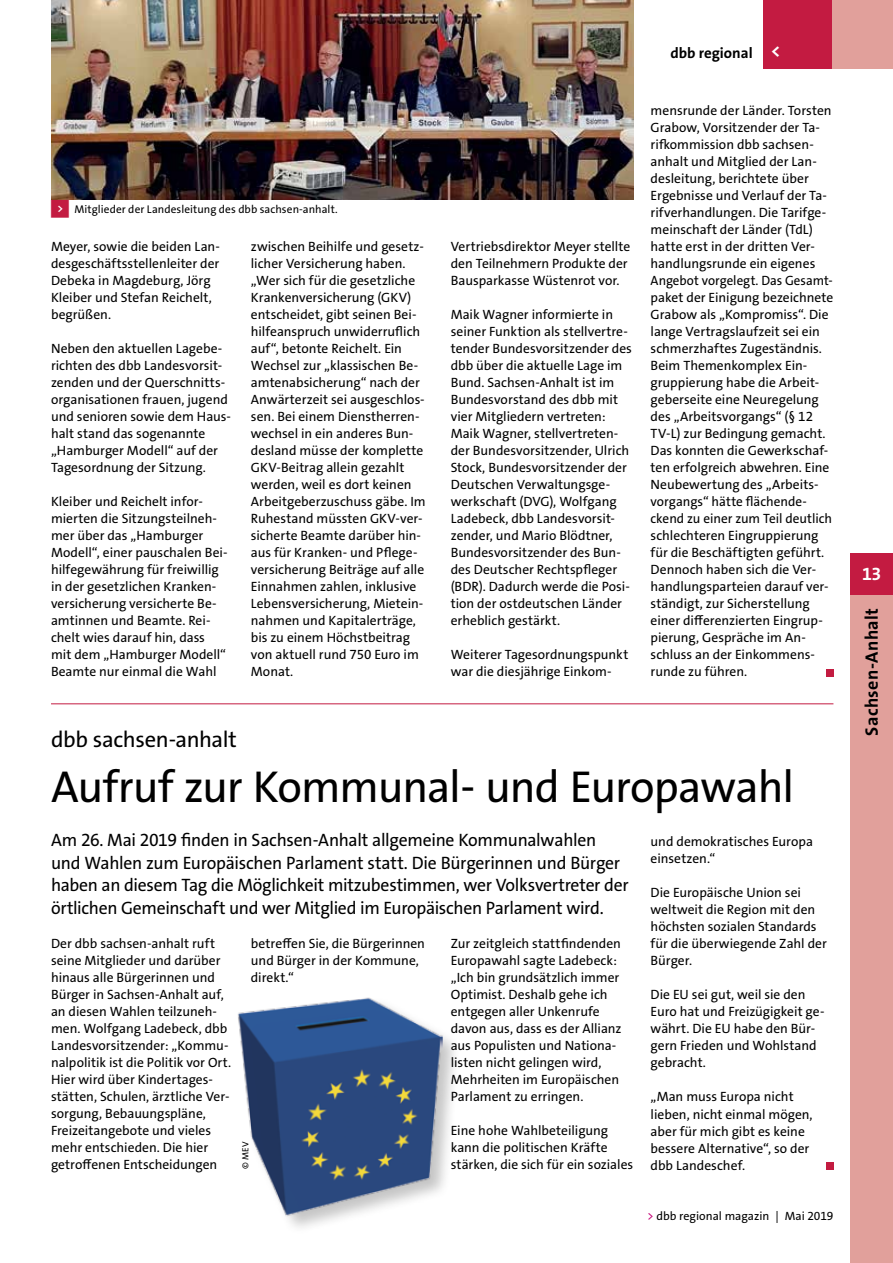
<style>
.page{position:relative;width:893px;height:1263px;background:#fff}
.page>*{position:absolute;margin:0;border:0;box-sizing:border-box;transform-origin:0 0}
.t1{font:45px "The Sans Os F";letter-spacing:-.025em;color:#000}
.t2{font:22.5px "The Sans Os F";letter-spacing:-.02em;color:#000}
.t3{font:18px/22.5px "The Sans Os F";letter-spacing:-.02em;color:#000}
.t4{font:700 18px "The Sans Os F";letter-spacing:.02em;color:#000}
.t5{font:700 18px "The Sans Os F";color:#fff}
.t6{font:700 15px "The Sans Os F";color:#000}
.t7{font:13.5px/17px "The Sans Os F";color:#000}
.t8{font:12px "The Sans Os F";letter-spacing:-.005em;color:#000}
.t9{font:11.25px "The Sans Os F";letter-spacing:.005em;color:#000}
.t10{font:9px "The Sans Os F";color:#000}
.s1{font-family:"Top Numbers";color:#c31b41}
.s2{color:#c40075}
</style>
<div class="page">
<div style="left:826px;top:1162px;width:7px;height:7px;background:#c31b41"></div>
<div style="left:826px;top:669px;width:7px;height:7px;background:#c31b41"></div>
<img style="left:51px;top:0;width:583px;height:200px">
<div style="left:237px;top:996px;width:225px;height:239px;background:#000;opacity:.23"></div>
<img style="left:238px;top:996px;width:208px;height:221px">
<hr style="left:51px;top:703px;width:782px;height:1px;background:#c31b41">
<div style="left:850px;top:553px;width:43px;height:42px;background:#c31b41"></div>
<div style="left:763px;top:0;width:130px;height:68px;background:#e1a09b"></div>
<div style="left:763px;top:0;width:68px;height:68px;background:#c31b41"></div>
<div style="left:850px;top:595px;width:43px;height:668px;background:#e1a09b"></div>
<p class="t9" style="left:51px;top:202px;width:288px"><span class="s1">&lt;</span> Mitglieder der Landesleitung des dbb sachsen-anhalt.</p>
<p class="t7" style="left:51px;top:238px;width:170px">Meyer, sowie die beiden Lan&shy;desgeschäftsstellenleiter der<br>Debeka in Magdeburg, Jörg<br>Kleiber und Stefan Reichelt, begrüßen.</p>
<p class="t7" style="left:51px;top:340px;width:181px">Neben den aktuellen Lagebe&shy;richten des dbb Landesvorsit&shy;zenden und der Querschnitts&shy;organisationen frauen, jugend und senioren sowie dem Haus&shy;halt stand das sogenannte „Hamburger Modell“ auf der<br>Tagesordnung der Sitzung.</p>
<p class="t7" style="left:51px;top:493px;width:178px">Kleiber und Reichelt infor&shy;mierten die Sitzungsteilneh&shy;mer über das „Hamburger<br>Modell“, einer pauschalen Bei&shy;hilfegewährung für freiwillig in der gesetzlichen Kranken&shy;versicherung versicherte Be&shy;amtinnen und Beamte. Rei&shy;chelt wies darauf hin, dass mit dem „Hamburger Modell“<br>Beamte nur einmal die Wahl</p>
<p class="t7" style="left:251px;top:238px;width:176px">zwischen Beihilfe und gesetz&shy;licher Versicherung haben. „Wer sich für die gesetzliche<br>Krankenversicherung (GKV) entscheidet, gibt seinen Bei&shy;hilfeanspruch unwiderruflich auf“, betonte Reichelt. Ein<br>Wechsel zur „klassischen Be&shy;amtenabsicherung“ nach der<br>Anwärterzeit sei ausgeschlos&shy;sen. Bei einem Dienstherren&shy;wechsel in ein anderes Bun&shy;desland müsse der komplette<br>GKV-Beitrag allein gezahlt werden, weil es dort keinen<br>Arbeitgeberzuschuss gäbe. Im<br>Ruhestand müssten GKV-ver&shy;sicherte Beamte darüber hin&shy;aus für Kranken- und Pflege&shy;versicherung Beiträge auf alle<br>Einnahmen zahlen, inklusive<br>Lebensversicherung, Mietein&shy;nahmen und Kapitalerträge, bis zu einem Höchstbeitrag von aktuell rund 750 Euro im<br>Monat.</p>
<p class="t7" style="left:451px;top:238px;width:181px">Vertriebsdirektor Meyer stellte den Teilnehmern Produkte der<br>Bausparkasse Wüstenrot vor.</p>
<p class="t7" style="left:451px;top:306px;width:183px">Maik Wagner informierte in seiner Funktion als stellvertre&shy;tender Bundesvorsitzender des dbb über die aktuelle Lage im<br>Bund. Sachsen-Anhalt ist im<br>Bundesvorstand des dbb mit vier Mitgliedern vertreten:<br>Maik Wagner, stellvertreten&shy;der Bundesvorsitzender, Ulrich<br>Stock, Bundesvorsitzender der<br>Deutschen Verwaltungsge&shy;werkschaft (DVG), Wolfgang<br>Ladebeck, dbb Landesvorsit&shy;zender, und Mario Blödtner,<br>Bundesvorsitzender des Bun&shy;des Deutscher Rechtspfleger (BDR). Dadurch werde die Posi&shy;tion der ostdeutschen Länder erheblich gestärkt.</p>
<p class="t7" style="left:451px;top:646px;width:179px">Weiterer Tagesordnungspunkt war die diesjährige Einkom-</p>
<p class="t6" style="left:670px;top:44px;width:84px">dbb regional</p>
<h3 class="t5" style="left:771px;top:39px;width:11px">&lt;</h3>
<p class="t7" style="left:651px;top:102px;width:184px">mensrunde der Länder. Torsten<br>Grabow, Vorsitzender der Ta&shy;rifkommission dbb sachsen&shy;anhalt und Mitglied der Lan&shy;desleitung, berichtete über<br>Ergebnisse und Verlauf der Ta&shy;rifverhandlungen. Die Tarifge&shy;meinschaft der Länder (TdL) hatte erst in der dritten Ver&shy;handlungsrunde ein eigenes<br>Angebot vorgelegt. Das Gesamt&shy;paket der Einigung bezeichnete<br>Grabow als „Kompromiss“. Die lange Vertragslaufzeit sei ein schmerzhaftes Zugeständnis.<br>Beim Themenkomplex Ein&shy;gruppierung habe die Arbeit&shy;geberseite eine Neuregelung des „Arbeitsvorgangs“ (§ 12<br>TV-L) zur Bedingung gemacht.<br>Das konnten die Gewerkschaf&shy;ten erfolgreich abwehren. Eine<br>Neubewertung des „Arbeits&shy;vorgangs“ hätte flächende&shy;ckend zu einer zum Teil deutlich schlechteren Eingruppierung für die Beschäftigten geführt.<br>Dennoch haben sich die Ver&shy;handlungsparteien darauf ver&shy;ständigt, zur Sicherstellung einer differenzierten Eingrup&shy;pierung, Gespräche im An&shy;schluss an der Einkommens&shy;runde zu führen.</p>
<h2 class="t2" style="left:51px;top:724px;width:187px">dbb sachsen-anhalt</h2>
<h1 class="t1" style="left:51px;top:758px;width:744px">Aufruf zur Kommunal- und Europawahl</h1>
<p class="t3" style="left:51px;top:829px;width:579px">Am 26. Mai 2019 finden in Sachsen-Anhalt allgemeine Kommunalwahlen und Wahlen zum Europäischen Parlament statt. Die Bürgerinnen und Bürger haben an diesem Tag die Möglichkeit mitzubestimmen, wer Volksvertreter der örtlichen Gemeinschaft und wer Mitglied im Europäischen Parlament wird.</p>
<p class="t7" style="left:51px;top:935px;width:182px">Der dbb sachsen-anhalt ruft seine Mitglieder und darüber hinaus alle Bürgerinnen und<br>Bürger in Sachsen-Anhalt auf, an diesen Wahlen teilzuneh&shy;men. Wolfgang Ladebeck, dbb<br>Landesvorsitzender: „Kommu&shy;nalpolitik ist die Politik vor Ort.<br>Hier wird über Kindertages&shy;stätten, Schulen, ärztliche Ver&shy;sorgung, Bebauungspläne,<br>Freizeitangebote und vieles mehr entschieden. Die hier getroffenen Entscheidungen</p>
<p class="t7" style="left:251px;top:935px;width:176px">betreffen Sie, die Bürgerinnen und Bürger in der Kommune, direkt.“</p>
<p class="t7" style="left:451px;top:935px;width:172px">Zur zeitgleich stattfindenden<br>Europawahl sagte Ladebeck: „Ich bin grundsätzlich immer<br>Optimist. Deshalb gehe ich entgegen aller Unkenrufe davon aus, dass es der Allianz aus Populisten und Nationa&shy;listen nicht gelingen wird,<br>Mehrheiten im Europäischen<br>Parlament zu erringen.</p>
<p class="t7" style="left:651px;top:833px;width:164px">und demokratisches Europa einsetzen.“</p>
<p class="t7" style="left:651px;top:884px;width:178px">Die Europäische Union sei weltweit die Region mit den höchsten sozialen Standards für die überwiegende Zahl der<br>Bürger.</p>
<p class="t7" style="left:651px;top:986px;width:175px">Die EU sei gut, weil sie den<br>Euro hat und Freizügigkeit ge&shy;währt. Die EU habe den Bür&shy;gern Frieden und Wohlstand gebracht.</p>
<p class="t7" style="left:651px;top:1088px;width:164px">„Man muss Europa nicht lieben, nicht einmal mögen, aber für mich gibt es keine bessere Alternative“, so der dbb Landeschef.</p>
<p class="t7" style="left:451px;top:1122px;width:184px">Eine hohe Wahlbeteiligung kann die politischen Kräfte stärken, die sich für ein soziales</p>
<p class="t10" style="left:240px;top:1169px;width:29px;rotate:-90deg">© MEV</p>
<p class="t8" style="left:647px;top:1208px;width:188px"><span class="s2">&gt;</span> dbb regional magazin | Mai 2019</p>
<h3 class="t5" style="left:862px;top:562px;width:21px">13</h3>
<h3 class="t4" style="left:860px;top:736px;width:129px;rotate:-90deg">Sachsen-Anhalt</h3>
</div>
